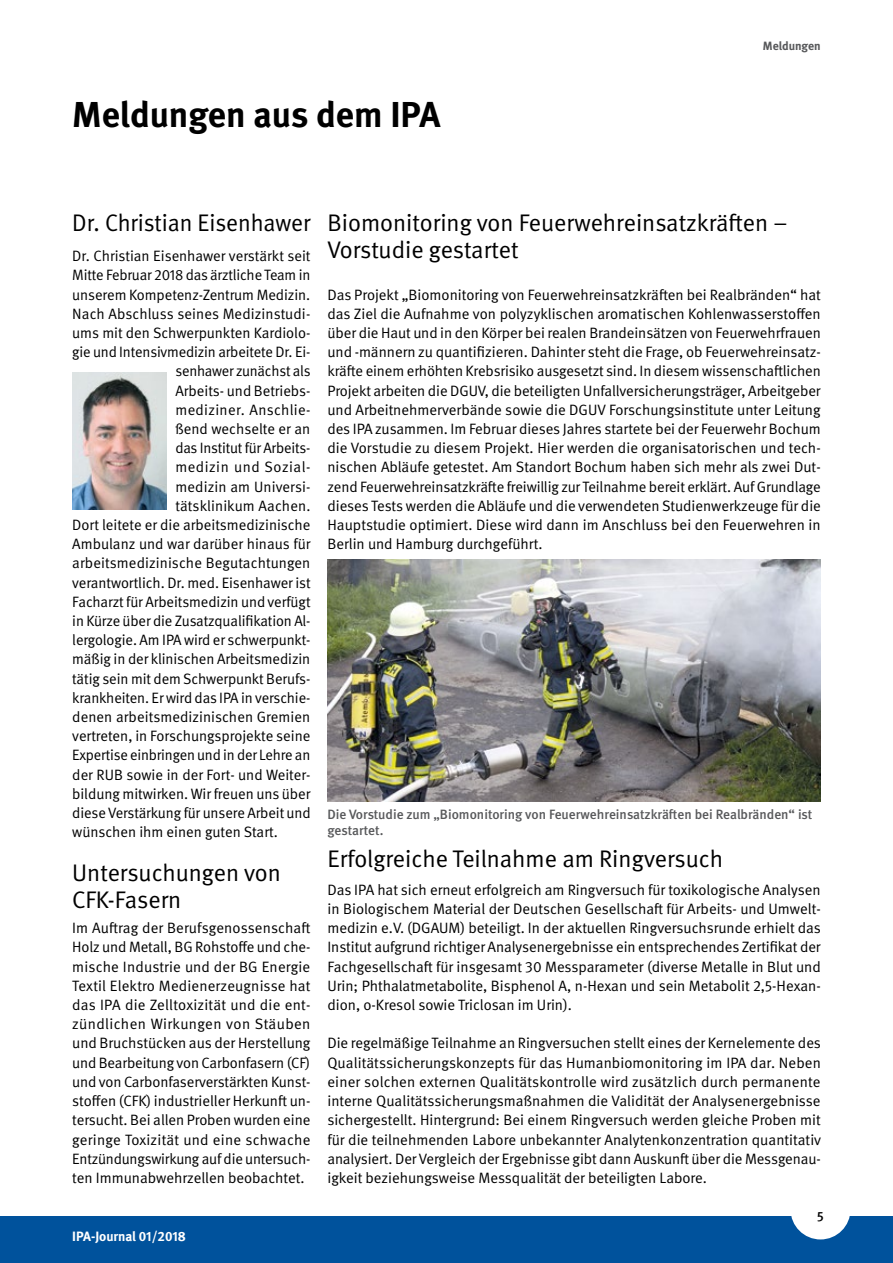
<style>
.page{position:relative;width:893px;height:1263px;background:#fff}
.page>*{position:absolute;margin:0;border:0;box-sizing:border-box;transform-origin:0 0}
.t1{font:700 36px "DGUV Meta";color:#000}
.t2{font:24px/27px "DGUV Meta";color:#000}
.t3{font:15px/19.2px "DGUV Meta";letter-spacing:-.005em;color:#000;text-align:justify}
.t4{font:15px "DGUV Meta";letter-spacing:.025em;color:#000}
.t5{font:15px "DGUV Meta";letter-spacing:.035em;color:#000}
.t6{font:500 13.5px/16.2px "DGUV Meta";color:#58595b}
.t7{font:700 13.5px "DGUV Meta";letter-spacing:-.005em;color:#fff}
.t8{font:500 13.5px "DGUV Meta";color:#000}
.t9{font:700 12px "DGUV Meta";color:#58595b}
</style>
<div class="page">
<div style="left:0;top:1216px;width:893px;height:47px;background:#00529c"></div>
<div style="left:791px;top:1179px;width:59px;height:60px;background:#fff;border-radius:50%"></div>
<img style="left:327px;top:559px;width:493px;height:242px">
<img style="left:72px;top:372px;width:95px;height:137px">
<h1 class="t1" style="left:72px;top:93px;width:370px">Meldungen aus dem IPA</h1>
<p class="t9" style="left:763px;top:39px;width:59px">Meldungen</p>
<h2 class="t2" style="left:72px;top:209px;width:240px">Dr. Christian Eisenhawer</h2>
<p class="t3" style="left:72px;top:247px;width:240px">Dr. Christian Eisenhawer verstärkt seit</p>
<p class="t3" style="left:72px;top:266px;width:240px">Mitte Februar 2018 das ärztliche Team in</p>
<p class="t3" style="left:72px;top:285px;width:239px">unserem Kompetenz-Zentrum Medizin.</p>
<p class="t3" style="left:72px;top:304px;width:240px">Nach Abschluss seines Medizinstudi-</p>
<p class="t3" style="left:72px;top:324px;width:240px">ums mit den Schwerpunkten Kardiolo-</p>
<p class="t3" style="left:72px;top:343px;width:240px">gie und Intensivmedizin arbeitete Dr. Ei-</p>
<p class="t3" style="left:175px;top:362px;width:137px">senhawer zunächst als</p>
<p class="t3" style="left:175px;top:381px;width:137px">Arbeits- und Betriebs-</p>
<p class="t4" style="left:175px;top:401px;width:137px">mediziner. Anschlie-</p>
<p class="t3" style="left:175px;top:420px;width:137px">ßend wechselte er an</p>
<p class="t3" style="left:175px;top:439px;width:137px">das Institut für Arbeits-</p>
<p class="t5" style="left:175px;top:458px;width:137px">medizin und Sozial-</p>
<p class="t3" style="left:175px;top:477px;width:137px">medizin am Universi-</p>
<p class="t3" style="left:175px;top:496px;width:137px">tätsklinikum Aachen.</p>
<p class="t3" style="left:72px;top:516px;width:240px">Dort leitete er die arbeitsmedizinische</p>
<p class="t3" style="left:72px;top:535px;width:240px">Ambulanz und war darüber hinaus für</p>
<p class="t3" style="left:72px;top:554px;width:240px">arbeitsmedizinische Begutachtungen</p>
<p class="t3" style="left:72px;top:573px;width:240px">verantwortlich. Dr. med. Eisenhawer ist</p>
<p class="t3" style="left:72px;top:592px;width:240px">Facharzt für Arbeitsmedizin und verfügt</p>
<p class="t3" style="left:72px;top:612px;width:240px">in Kürze über die Zusatzqualifikation Al-</p>
<p class="t3" style="left:72px;top:631px;width:240px">lergologie. Am IPA wird er schwerpunkt-</p>
<p class="t3" style="left:72px;top:650px;width:240px">mäßig in der klinischen Arbeitsmedizin</p>
<p class="t3" style="left:72px;top:669px;width:240px">tätig sein mit dem Schwerpunkt Berufs-</p>
<p class="t3" style="left:72px;top:688px;width:240px">krankheiten. Er wird das IPA in verschie-</p>
<p class="t3" style="left:72px;top:708px;width:240px">denen arbeitsmedizinischen Gremien</p>
<p class="t3" style="left:72px;top:727px;width:240px">vertreten, in Forschungsprojekte seine</p>
<p class="t3" style="left:72px;top:746px;width:239px">Expertise einbringen und in der Lehre an</p>
<p class="t3" style="left:72px;top:765px;width:240px">der RUB sowie in der Fort- und Weiter-</p>
<p class="t3" style="left:72px;top:784px;width:240px">bildung mitwirken. Wir freuen uns über</p>
<p class="t3" style="left:72px;top:804px;width:240px">diese Verstärkung für unsere Arbeit und</p>
<p class="t3" style="left:72px;top:823px;width:207px">wünschen ihm einen guten Start.</p>
<h2 class="t2" style="left:72px;top:859px;width:210px">Untersuchungen von<br>CFK-Fasern</h2>
<p class="t3" style="left:72px;top:919px;width:240px">Im Auftrag der Berufsgenossenschaft Holz und Metall, BG Rohstoffe und che&shy;mische Industrie und der BG Energie Textil Elektro Medienerzeugnisse hat das IPA die Zelltoxizität und die ent&shy;zündlichen Wirkungen von Stäuben und Bruchstücken aus der Herstellung und Bearbeitung von Carbonfasern (CF) und von Carbonfaserverstärkten Kunst&shy;stoffen (CFK) industrieller Herkunft un&shy;tersucht. Bei allen Proben wurden eine geringe Toxizität und eine schwache Entzündungswirkung auf die untersuch&shy;ten Immunabwehrzellen beobachtet.</p>
<p class="t7" style="left:72px;top:1228px;width:115px">IPA-Journal 01/2018</p>
<h2 class="t2" style="left:327px;top:209px;width:461px">Biomonitoring von Feuerwehreinsatzkräften –<br>Vorstudie gestartet</h2>
<p class="t3" style="left:327px;top:285px;width:495px">Das Projekt „Biomonitoring von Feuerwehreinsatzkräften bei Realbränden“ hat das Ziel die Aufnahme von polyzyklischen aromatischen Kohlenwasserstoffen über die Haut und in den Körper bei realen Brandeinsätzen von Feuerwehrfrauen und -männern zu quantifizieren. Dahinter steht die Frage, ob Feuerwehreinsatz&shy;kräfte einem erhöhten Krebsrisiko ausgesetzt sind. In diesem wissenschaftlichen Projekt arbeiten die DGUV, die beteiligten Unfallversicherungsträger, Arbeitgeber und Arbeitnehmerverbände sowie die DGUV Forschungsinstitute unter Leitung des IPA zusammen. Im Februar dieses Jahres startete bei der Feuerwehr Bochum die Vorstudie zu diesem Projekt. Hier werden die organisatorischen und tech&shy;nischen Abläufe getestet. Am Standort Bochum haben sich mehr als zwei Dut&shy;zend Feuerwehreinsatzkräfte freiwillig zur Teilnahme bereit erklärt. Auf Grundlage dieses Tests werden die Abläufe und die verwendeten Studienwerkzeuge für die Hauptstudie optimiert. Diese wird dann im Anschluss bei den Feuerwehren in Berlin und Hamburg durchgeführt.</p>
<p class="t6" style="left:327px;top:806px;width:486px">Die Vorstudie zum „Biomonitoring von Feuerwehreinsatzkräften bei Realbränden“ ist gestartet.</p>
<h2 class="t2" style="left:327px;top:846px;width:397px">Erfolgreiche Teilnahme am Ringversuch</h2>
<p class="t3" style="left:327px;top:880px;width:495px">Das IPA hat sich erneut erfolgreich am Ringversuch für toxikologische Analysen in Biologischem Material der Deutschen Gesellschaft für Arbeits- und Umwelt&shy;medizin e.V. (DGAUM) beteiligt. In der aktuellen Ringversuchsrunde erhielt das Institut aufgrund richtiger Analysenergebnisse ein entsprechendes Zertifikat der Fachgesellschaft für insgesamt 30 Messparameter (diverse Metalle in Blut und Urin; Phthalatmetabolite, Bisphenol A, n-Hexan und sein Metabolit 2,5-Hexan&shy;dion, o-Kresol sowie Triclosan im Urin).</p>
<p class="t3" style="left:327px;top:1034px;width:495px">Die regelmäßige Teilnahme an Ringversuchen stellt eines der Kernelemente des Qualitätssicherungskonzepts für das Humanbiomonitoring im IPA dar. Neben einer solchen externen Qualitätskontrolle wird zusätzlich durch permanente interne Qualitätssicherungsmaßnahmen die Validität der Analysenergebnisse sichergestellt. Hintergrund: Bei einem Ringversuch werden gleiche Proben mit für die teilnehmenden Labore unbekannter Analytenkonzentration quantitativ analysiert. Der Vergleich der Ergebnisse gibt dann Auskunft über die Messgenau&shy;igkeit beziehungsweise Messqualität der beteiligten Labore.</p>
<p class="t8" style="left:817px;top:1209px;width:8px">5</p>
</div>
